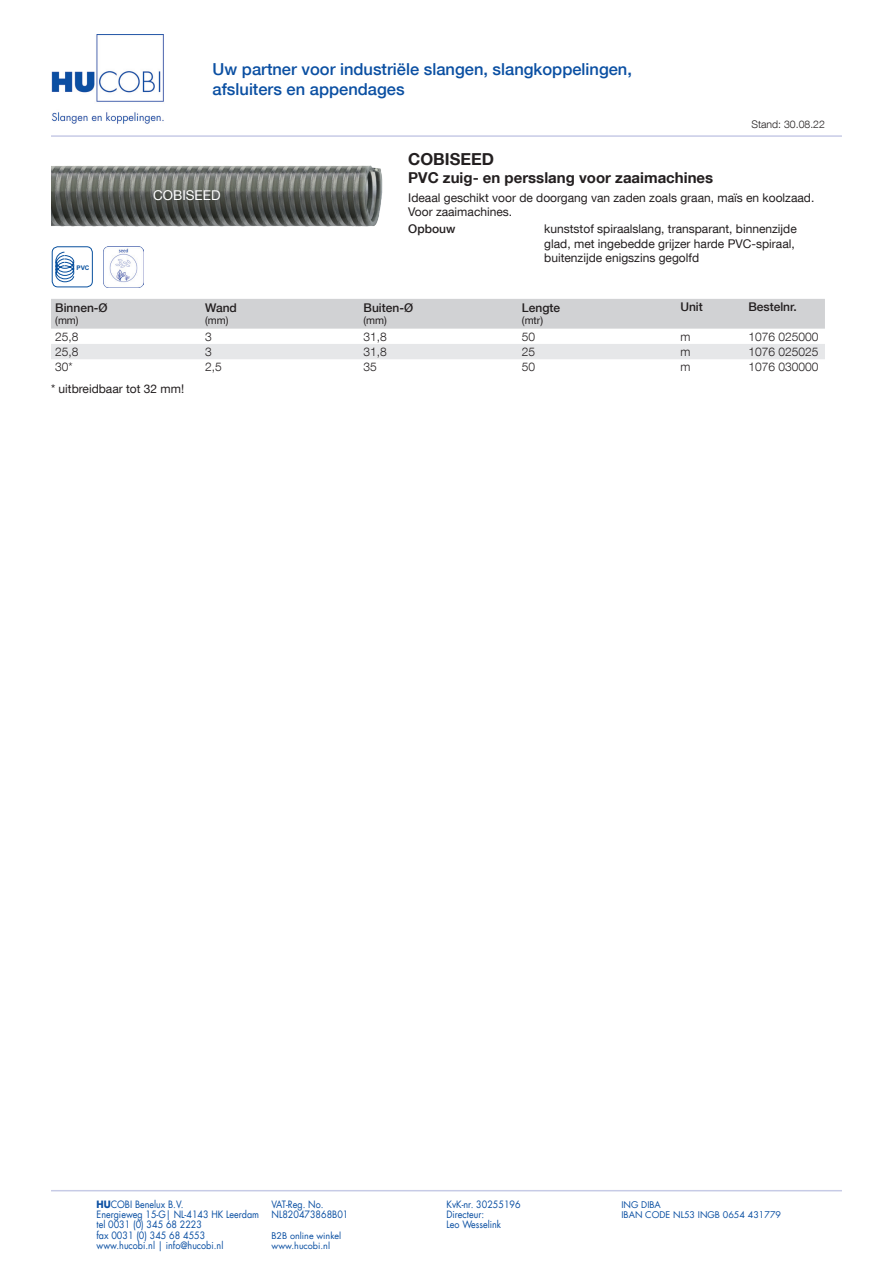
<style>
.page{position:relative;width:893px;height:1263px;background:#fff}
.page>*{position:absolute;margin:0;border:0;box-sizing:border-box;transform-origin:0 0}
.t1{font:500 16.5px/19.8px "Helvetica Neue LT Com";color:#0a4fa2}
.t2{font:700 16.5px "Helvetica Neue LT Com";color:#231f20}
.t3{font:700 15px "Helvetica Neue LT Com";color:#231f20}
.t4{font:13.5px "Helvetica Neue LT Com";color:#fff}
.t5{font:12px/14.4px "Helvetica Neue LT Com";color:#231f20}
.t6{font:300 12px "Helvetica Neue LT Com";color:#231f20}
.t7{font:500 12px "Helvetica Neue LT Com";color:#231f20}
.t8{font:10.5px "Helvetica Neue LT Com";color:#231f20}
.t9{font:300 10.5px "Helvetica Neue LT Com";color:#231f20}
.t10{font:9.9px "Futura LT";color:#0a4fa2;scale:.91 1}
.t11{font:9px "Futura LT";color:#0a4fa2}
.t12{font:700 6.3px "Arial";color:#08509e}
.s1{font-weight:700}
</style>
<div class="page">
<hr style="left:51px;top:1190px;width:791px;height:1px;background:#c7cbe6">
<img style="left:51px;top:34px;width:113px;height:90px">
<hr style="left:51px;top:135px;width:791px;height:2px;background:#c7cbe6">
<div style="left:51px;top:299px;width:774px;height:30px;background:#d1d2d4"></div>
<div style="left:51px;top:344px;width:774px;height:15px;background:#e6e7e9"></div>
<div style="left:52px;top:247px;width:41px;height:40px;border:1px solid #08509e;border-radius:6px"></div>
<svg style="left:55px;top:252px;width:19px;height:30px"></svg>
<img style="left:51px;top:165px;width:332px;height:62px">
<img style="left:103px;top:247px;width:41px;height:40px">
<p class="t12" style="left:76px;top:264px;width:15px">PVC</p>
<p class="t7" style="left:55px;top:300px;width:54px">Binnen-Ø</p>
<p class="t8" style="left:55px;top:314px;width:25px">(mm)</p>
<h1 class="t1" style="left:213px;top:59px;width:421px">Uw partner voor industriële slangen, slangkoppelingen, afsluiters en appendages</h1>
<p class="t9" style="left:751px;top:118px;width:75px">Stand: 30.08.22</p>
<p class="t4" style="left:153px;top:187px;width:69px">COBISEED</p>
<p class="t7" style="left:205px;top:300px;width:33px">Wand</p>
<p class="t8" style="left:205px;top:314px;width:25px">(mm)</p>
<h1 class="t2" style="left:408px;top:149px;width:87px">COBISEED</h1>
<p class="t3" style="left:408px;top:168px;width:306px">PVC zuig- en persslang voor zaaimachines</p>
<p class="t5" style="left:408px;top:190px;width:408px">Ideaal geschikt voor de doorgang van zaden zoals graan, maïs en koolzaad.<br>Voor zaaimachines.</p>
<p class="t7" style="left:408px;top:222px;width:49px">Opbouw</p>
<p class="t5" style="left:544px;top:222px;width:254px">kunststof spiraalslang, transparant, binnenzijde glad, met ingebedde grijzer harde PVC-spiraal, buitenzijde enigszins gegolfd</p>
<p class="t7" style="left:364px;top:300px;width:51px">Buiten-Ø</p>
<p class="t8" style="left:364px;top:314px;width:25px">(mm)</p>
<p class="t7" style="left:522px;top:300px;width:40px">Lengte</p>
<p class="t8" style="left:522px;top:314px;width:23px">(mtr)</p>
<p class="t7" style="left:680px;top:299px;width:24px">Unit</p>
<p class="t7" style="left:748px;top:299px;width:50px">Bestelnr.</p>
<p class="t6" style="left:55px;top:329px;width:25px">25,8</p>
<p class="t6" style="left:205px;top:329px;width:8px">3</p>
<p class="t6" style="left:364px;top:329px;width:25px">31,8</p>
<p class="t6" style="left:522px;top:329px;width:15px">50</p>
<p class="t6" style="left:680px;top:329px;width:11px">m</p>
<p class="t6" style="left:748px;top:329px;width:72px">1076 025000</p>
<p class="t6" style="left:55px;top:344px;width:25px">25,8</p>
<p class="t6" style="left:205px;top:344px;width:8px">3</p>
<p class="t6" style="left:364px;top:344px;width:25px">31,8</p>
<p class="t6" style="left:522px;top:344px;width:15px">25</p>
<p class="t6" style="left:680px;top:344px;width:11px">m</p>
<p class="t6" style="left:748px;top:344px;width:72px">1076 025025</p>
<p class="t6" style="left:55px;top:360px;width:19px">30*</p>
<p class="t6" style="left:205px;top:360px;width:18px">2,5</p>
<p class="t6" style="left:364px;top:360px;width:15px">35</p>
<p class="t6" style="left:522px;top:360px;width:15px">50</p>
<p class="t6" style="left:680px;top:360px;width:11px">m</p>
<p class="t6" style="left:748px;top:360px;width:72px">1076 030000</p>
<p class="t5" style="left:51px;top:381px;width:135px">* uitbreidbaar tot 32 mm!</p>
<p class="t10" style="left:97px;top:1198px;width:97px"><span class="s1">HU</span>COBI Benelux B.V.</p>
<p class="t10" style="left:271px;top:1198px;width:59px">VAT-Reg. No.</p>
<p class="t10" style="left:446px;top:1198px;width:83px">KvK-nr. 30255196</p>
<p class="t11" style="left:621px;top:1199px;width:41px">ING DIBA</p>
<p class="t10" style="left:97px;top:1208px;width:278px">Energieweg 15-G| NL-4143 HK Leerdam NL820473868B01</p>
<p class="t10" style="left:446px;top:1208px;width:43px">Directeur:</p>
<p class="t11" style="left:621px;top:1209px;width:161px">IBAN CODE NL53 INGB 0654 431779</p>
<p class="t10" style="left:97px;top:1218px;width:117px">tel 0031 (0) 345 68 2223</p>
<p class="t10" style="left:446px;top:1218px;width:62px">Leo Wesselink</p>
<p class="t10" style="left:97px;top:1229px;width:121px">fax 0031 (0) 345 68 4553</p>
<p class="t11" style="left:271px;top:1229px;width:71px">B2B online winkel</p>
<p class="t10" style="left:97px;top:1239px;width:141px">www.hucobi.nl | info@hucobi.nl</p>
<p class="t11" style="left:271px;top:1240px;width:60px">www.hucobi.nl</p>
</div>
